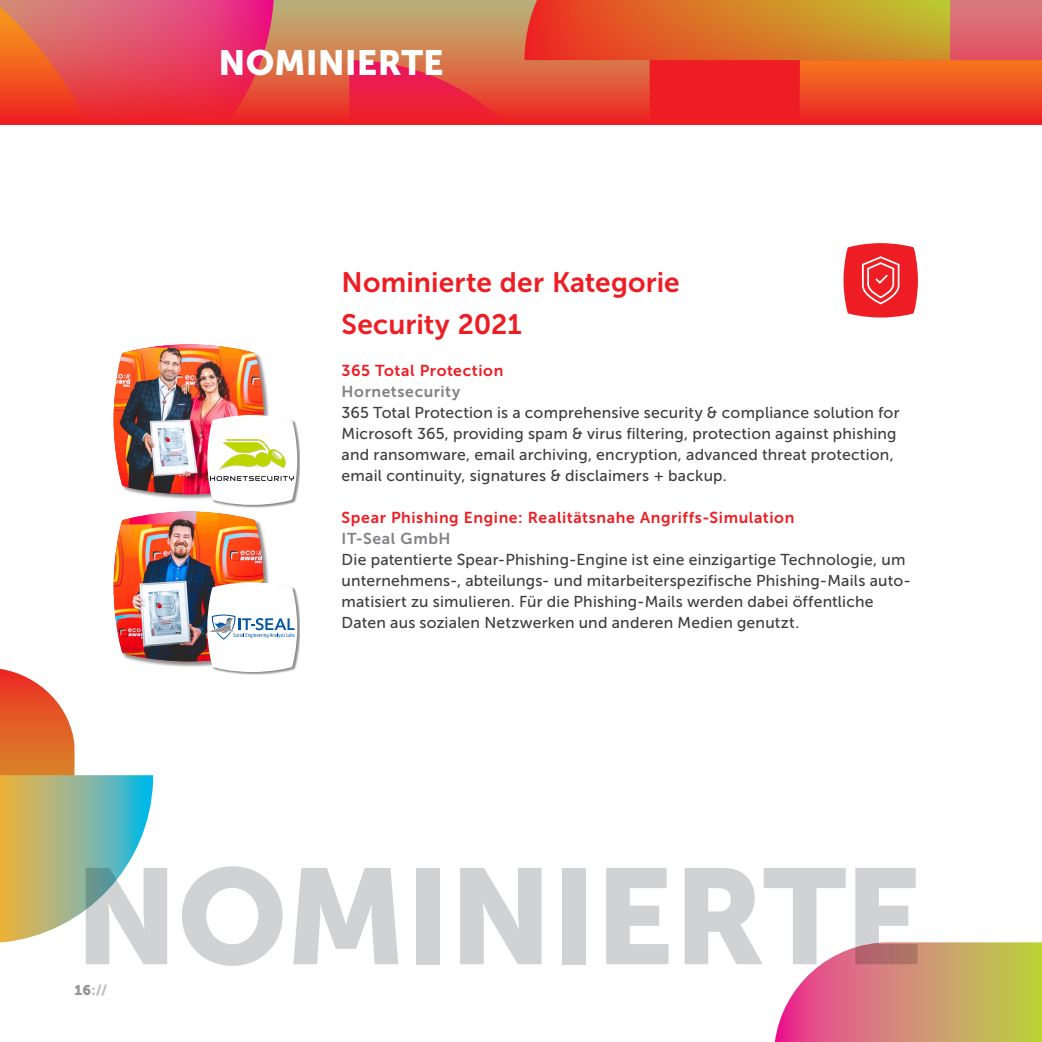
<style>
.page{position:relative;width:1042px;height:1042px;background:#fff}
.page>*{position:absolute;margin:0;border:0;box-sizing:border-box;transform-origin:0 0}
.t1{font:134.75px "Museo Sans 900";letter-spacing:-.015em;color:#d1d2d4}
.Jury-Head{font:35px "Museo Sans 900";color:#fff}
.Jury-Head-2{font:28px/42px "Museo Sans 700";letter-spacing:.005em;color:#ee1d23}
.fliess{font:15.75px/21px "Museo Sans 500";letter-spacing:.015em;color:#3e3e3f}
.sub_rot{font:15.75px "Museo Sans 700";letter-spacing:.04em;color:#ee1d23}
.sub_grau{font:15.75px "Museo Sans 700";letter-spacing:.04em;color:#808285}
.t2{font:14px "Museo Sans 900";color:#bcbdc0}
.s1{color:#939598}
</style>
<div class="page">
<svg style="left:0;top:0;width:1042px;height:124px"></svg>
<svg style="left:775px;top:942px;width:267px;height:100px"></svg>
<svg style="left:843px;top:243px;width:75px;height:74px"></svg>
<div style="left:208px;top:415px;width:92px;height:93px;background:#231f20;opacity:.5"></div>
<img style="left:114px;top:344px;width:183px;height:161px">
<img style="left:211px;top:439px;width:83px;height:42px">
<div style="left:208px;top:582px;width:92px;height:93px;background:#231f20;opacity:.5"></div>
<svg style="left:0;top:511px;width:297px;height:431px"></svg>
<p class="Jury-Head" style="left:218px;top:43px;width:227px">NOMINIERTE</p>
<p class="Jury-Head-2" style="left:342px;top:261px;width:340px">Nominierte der Kategorie<br>Security 2021</p>
<p class="sub_rot" style="left:342px;top:362px;width:163px">365 Total Protection</p>
<p class="sub_grau" style="left:342px;top:383px;width:120px">Hornetsecurity</p>
<p class="fliess" style="left:342px;top:402px;width:559px">365 Total Protection is a comprehensive security &amp; compliance solution for Microsoft 365, providing spam &amp; virus filtering, protection against phishing and ransomware, email archiving, encryption, advanced threat protection, email continuity, signatures &amp; disclaimers + backup.</p>
<p class="sub_rot" style="left:342px;top:509px;width:454px">Spear Phishing Engine: Realitätsnahe Angriffs-Simulation</p>
<p class="sub_grau" style="left:342px;top:530px;width:110px">IT-Seal GmbH</p>
<p class="fliess" style="left:342px;top:549px;width:571px">Die patentierte Spear-Phishing-Engine ist eine einzigartige Technologie, um unternehmens-, abteilungs- und mitarbeiterspezifische Phishing-Mails auto&shy;matisiert zu simulieren. Für die Phishing-Mails werden dabei öffentliche Daten aus sozialen Netzwerken und anderen Medien genutzt.</p>
<h1 class="t1" style="left:74px;top:840px;width:850px">NOMINIERTE</h1>
<p class="t2" style="left:74px;top:982px;width:34px"><span class="s1">16</span>://</p>
</div>
